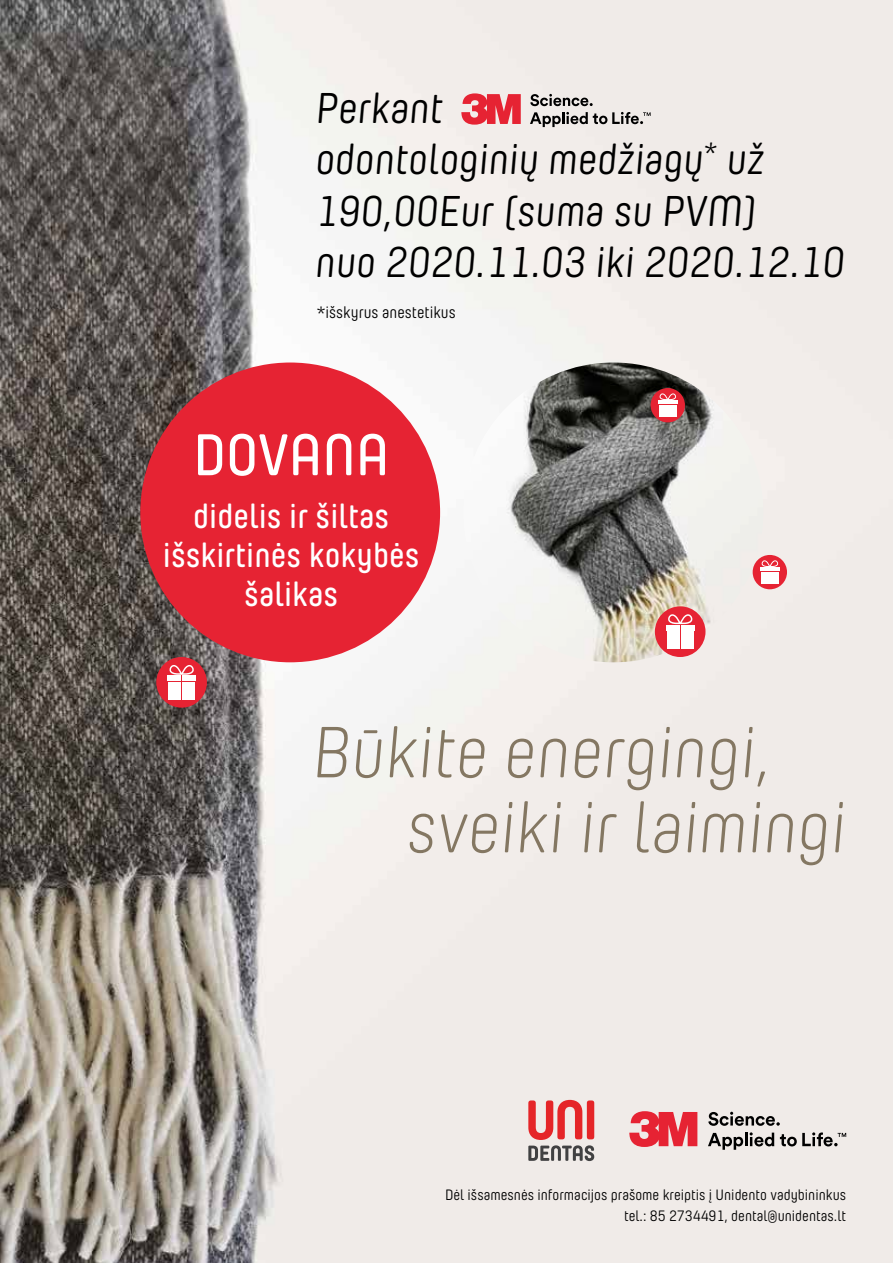
<style>
.page{position:relative;width:893px;height:1263px;background:#fff}
.page>*{position:absolute;margin:0;border:0;box-sizing:border-box;transform-origin:0 0}
.t1{font:300 72px/75px "Yummo";color:#847762}
.t2{font:600 58.5px "Yummo";color:#fff}
.t3{font:42.9px/51.4px "Yummo";color:#000}
.t4{font:600 34.5px/39px "Yummo";color:#fff;text-align:center}
.t5{font:16.5px "Yummo";color:#000}
.t6{font:15px/21px "Yummo";color:#000;text-align:right}
</style>
<div class="page">
<img style="left:0;top:0;width:893px;height:1263px">
<svg style="left:528px;top:1100px;width:66px;height:61px;background:#d38a8a"></svg>
<div style="left:140px;top:362px;width:300px;height:300px;background:#e62333;border-radius:50%"></div>
<img style="left:463px;top:362px;width:300px;height:300px;border-radius:150px">
<div style="left:655px;top:606px;width:50px;height:51px;background:#e62333;border-radius:50%"></div>
<div style="left:666px;top:625px;width:13px;height:5px;background:#fff"></div>
<div style="left:681px;top:625px;width:13px;height:5px;background:#fff"></div>
<div style="left:681px;top:632px;width:12px;height:17px;background:#fff"></div>
<div style="left:667px;top:632px;width:12px;height:17px;background:#fff"></div>
<svg style="left:668px;top:614px;width:24px;height:10px"></svg>
<div style="left:753px;top:555px;width:34px;height:34px;background:#e62333;border-radius:50%"></div>
<hr style="left:770px;top:567px;width:10px;height:4px;background:#fff">
<div style="left:770px;top:572px;width:9px;height:12px;background:#fff"></div>
<div style="left:761px;top:572px;width:8px;height:12px;background:#fff"></div>
<svg style="left:760px;top:560px;width:18px;height:11px"></svg>
<div style="left:156px;top:657px;width:51px;height:51px;background:#e62333;border-radius:50%"></div>
<div style="left:167px;top:675px;width:14px;height:6px;background:#fff"></div>
<div style="left:182px;top:675px;width:14px;height:6px;background:#fff"></div>
<div style="left:182px;top:682px;width:13px;height:18px;background:#fff"></div>
<div style="left:169px;top:682px;width:12px;height:18px;background:#fff"></div>
<svg style="left:169px;top:665px;width:25px;height:10px"></svg>
<div style="left:651px;top:388px;width:34px;height:34px;background:#e62333;border-radius:50%"></div>
<div style="left:668px;top:405px;width:9px;height:12px;background:#fff"></div>
<div style="left:659px;top:405px;width:8px;height:12px;background:#fff"></div>
<svg style="left:658px;top:393px;width:19px;height:11px"></svg>
<svg style="left:461px;top:93px;width:60px;height:32px;background:#e95c67"></svg>
<svg style="left:530px;top:94px;width:63px;height:12px"></svg>
<svg style="left:530px;top:112px;width:121px;height:15px;background:#a6a3a1"></svg>
<svg style="left:629px;top:1111px;width:68px;height:36px;background:#e85963"></svg>
<svg style="left:708px;top:1112px;width:72px;height:14px"></svg>
<svg style="left:708px;top:1132px;width:66px;height:18px"></svg>
<svg style="left:780px;top:1132px;width:66px;height:14px"></svg>
<h3 class="t3" style="left:315px;top:80px;width:536px">Perkant<br>odontologinių medžiagų<sup>*</sup> už<br>190,00Eur (suma su PVM)<br>nuo 2020.11.03 iki 2020.12.10</h3>
<p class="t5" style="left:317px;top:301px;width:140px">*išskyrus anestetikus</p>
<h2 class="t2" style="left:193px;top:408px;width:198px">DOVANA</h2>
<h3 class="t4" style="left:163px;top:493px;width:258px">didelis ir šiltas išskirtinės kokybės šalikas</h3>
<h1 class="t1" style="left:405px;top:714px;width:449px;text-indent:-95px">Būkite energingi, sveiki ir laimingi</h1>
<p class="t6" style="left:445px;top:1183px;width:403px">Dėl išsamesnės informacijos prašome kreiptis į Unidento vadybininkus tel.: 85 2734491, dental@unidentas.lt</p>
</div>
